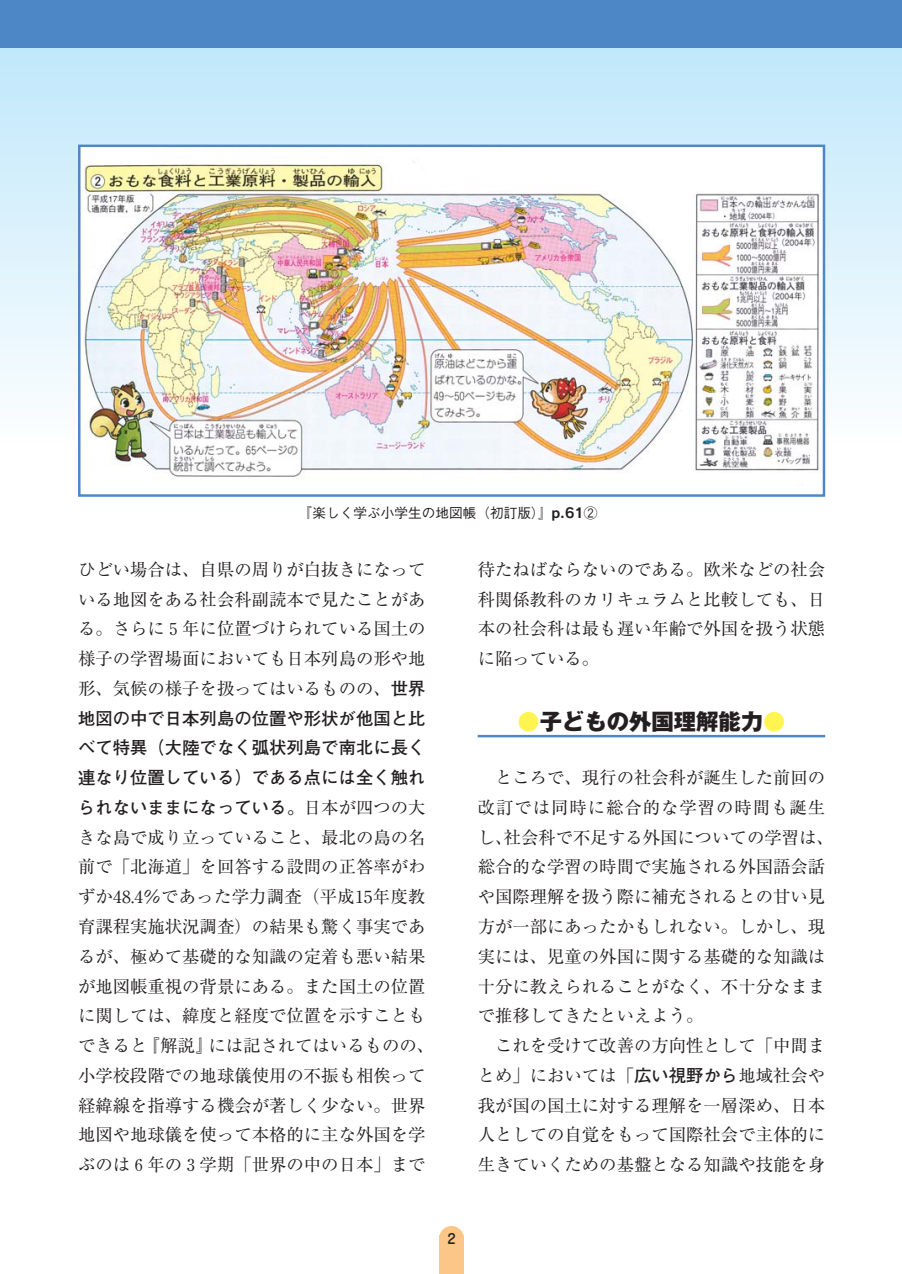
<style>
.page{position:relative;width:902px;height:1274px;background:#fff}
.page>*{position:absolute;margin:0;border:0;box-sizing:border-box;transform-origin:0 0}
.t1{font:22.4px "Gothic MB101 hea";color:#231f20}
.t2{font:17.32px/29.8px "Ryumin";color:#231f20;text-align:justify}
.t3{font:700 17.32px/29.8px "Futo Go B101";color:#231f20;text-align:justify}
.t4{font:500 13.65px "Gothic BBB";color:#231f20}
.t5{font:500 13.65px "Jun 34";color:#231f20}
.s1{font-family:"Rodin CID B";font-weight:400}
.s2{font-family:"Futo Go B101";font-weight:700}
.s3{font-family:"Ryumin";font-weight:400}
.s4{color:#fff450}
</style>
<div class="page">
<div style="left:439px;top:1226px;width:25px;height:25px;background:#fdc689;border-radius:50%"></div>
<div style="left:439px;top:1236px;width:25px;height:38px;background:#fdc689"></div>
<div style="left:0;top:0;width:901px;height:48px;background:#4e87c6"></div>
<hr style="left:477px;top:735px;width:348px;height:2px;background:#4e87c6">
<img style="left:83px;top:148px;width:739px;height:331px">
<div style="left:78px;top:145px;width:747px;height:352px;border:2px solid #4e87c6"></div>
<p class="t4" style="left:299px;top:508px;width:300px">『楽しく学ぶ小学生の地図帳（初訂版）』<span class="s1">p.61</span>②</p>
<p class="t2" style="left:78px;top:557px;width:349px">ひどい場合は、自県の周りが白抜きになっている地図をある社会科副読本で見たことがある。さらに５年に位置づけられている国土の様子の学習場面においても日本列島の形や地形、気候の様子を扱ってはいるものの、<span class="s2">世界</span></p>
<p class="t3" style="left:78px;top:705px;width:349px">地図の中で日本列島の位置や形状が他国と比べて特異（大陸でなく弧状列島で南北に長く連なり位置している）である点には全く触れられないままになっている。<span class="s3">日本が四つの大</span></p>
<p class="t2" style="left:78px;top:825px;width:357px;text-align:left">きな島で成り立っていること、最北の島の名前で「北海道」を回答する設問の正答率がわずか48.4％であった学力調査（平成15年度教育課程実施状況調査）の結果も驚く事実であるが、極めて基礎的な知識の定着も悪い結果が地図帳重視の背景にある。また国土の位置に関しては、緯度と経度で位置を示すこともできると『解説』には記されてはいるものの、小学校段階での地球儀使用の不振も相俟って経緯線を指導する機会が著しく少ない。世界地図や地球儀を使って本格的に主な外国を学ぶのは６年の３学期「世界の中の日本」まで</p>
<p class="t2" style="left:477px;top:557px;width:349px">待たねばならないのである。欧米などの社会科関係教科のカリキュラムと比較しても、日本の社会科は最も遅い年齢で外国を扱う状態に陥っている。</p>
<p class="t1" style="left:517px;top:713px;width:269px"><span class="s4">●</span>子どもの外国理解能力<span class="s4">●</span></p>
<p class="t2" style="left:477px;top:765px;width:357px;text-align:left;text-indent:17px">ところで、現行の社会科が誕生した前回の改訂では同時に総合的な学習の時間も誕生し、社会科で不足する外国についての学習は、総合的な学習の時間で実施される外国語会話や国際理解を扱う際に補充されるとの甘い見方が一部にあったかもしれない。しかし、現実には、児童の外国に関する基礎的な知識は十分に教えられることがなく、不十分なままで推移してきたといえよう。</p>
<p class="t2" style="left:477px;top:1033px;width:349px;text-indent:17px">これを受けて改善の方向性として「中間まとめ」においては「<span class="s2">広い視野から</span>地域社会や我が国の国土に対する理解を一層深め、日本人としての自覚をもって国際社会で主体的に生きていくための基盤となる知識や技能を身</p>
<p class="t5" style="left:447px;top:1234px;width:10px">2</p>
</div>
